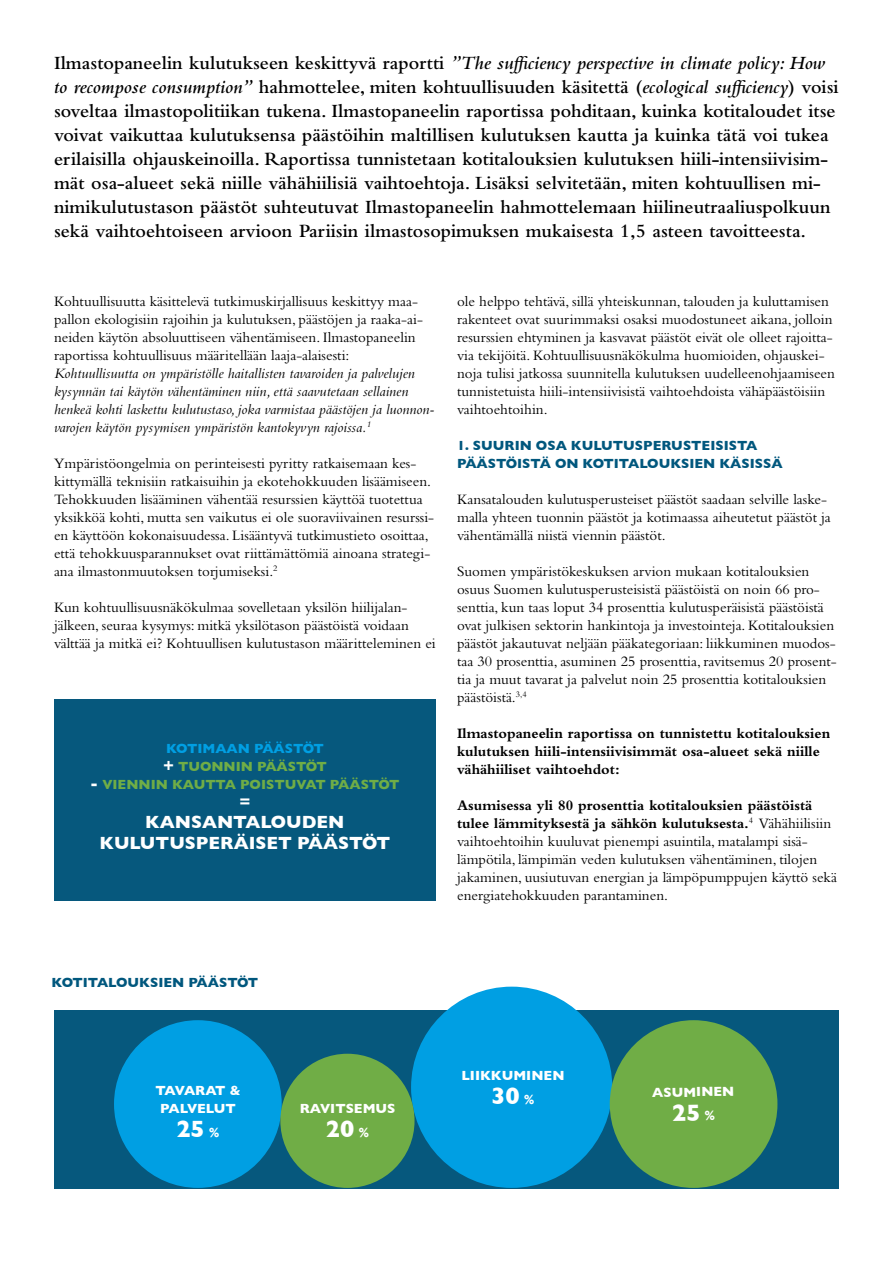
<style>
.page{position:relative;width:893px;height:1263px;background:#fff}
.page>*{position:absolute;margin:0;border:0;box-sizing:border-box;transform-origin:0 0}
.t1{font:700 24px "Gill Sans";color:#fff}
.t2{font:600 19.5px/24px "Bembo Std";color:#000}
.t3{font:700 18px/21px "Gill Sans";color:#fff;text-align:center}
.t4{font:700 16.5px "Gill Sans";color:#fff}
.t5{font:15px/18px "Bembo Std";color:#000}
.t6{font:italic 15px/18px "Bembo Std";color:#000}
.t7{font:700 15px/18px "Bembo Std";color:#000}
.t8{font:700 13.5px/18px "Gill Sans";color:#00577d}
.t9{font:700 13.5px/18px "Gill Sans";color:#009fe3}
.t10{font:700 13.5px "Gill Sans";color:#70ad46}
.t11{font:700 13.5px "Gill Sans";color:#fff}
.t12{font:700 13.5px/18px "Gill Sans";letter-spacing:-.06em;color:#fff;text-align:center}
.s1{font-style:italic}
.s2{font-size:16.5px;color:#fff}
.s3{color:#70ad46}
.s4{font-weight:700}
.s5{font-size:13.5px}
</style>
<div class="page">
<div style="left:54px;top:1010px;width:785px;height:179px;background:#06587d"></div>
<div style="left:114px;top:1020px;width:168px;height:168px;background:#009fe3;border-radius:50%"></div>
<div style="left:411px;top:987px;width:201px;height:201px;background:#009fe3;border-radius:50%"></div>
<div style="left:610px;top:1020px;width:167px;height:168px;background:#70ad46;border-radius:50%"></div>
<div style="left:280px;top:1054px;width:135px;height:134px;background:#70ad46;border-radius:50%"></div>
<div style="left:54px;top:699px;width:382px;height:201px;background:#06587d"></div>
<p class="t2" style="left:54px;top:51px;width:786px">Ilmastopaneelin kulutukseen keskittyvä raportti <span class="s1">”The sufficiency perspective in climate policy: How to recompose consumption”</span> hahmottelee, miten kohtuullisuuden käsitettä (<span class="s1">ecological sufficiency</span>) voisi soveltaa ilmastopolitiikan tukena. Ilmastopaneelin raportissa pohditaan, kuinka kotitaloudet itse voivat vaikuttaa kulutuksensa päästöihin maltillisen kulutuksen kautta ja kuinka tätä voi tukea erilaisilla ohjauskeinoilla. Raportissa tunnistetaan kotitalouksien kulutuksen hiili-intensiivisim&shy;mät osa-alueet sekä niille vähähiilisiä vaihtoehtoja. Lisäksi selvitetään, miten kohtuullisen mi&shy;nimikulutustason päästöt suhteutuvat Ilmastopaneelin hahmottelemaan hiilineutraaliuspolkuun sekä vaihtoehtoiseen arvioon Pariisin ilmastosopimuksen mukaisesta 1,5 asteen tavoitteesta.</p>
<p class="t5" style="left:54px;top:292px;width:370px">Kohtuullisuutta käsittelevä tutkimuskirjallisuus keskittyy maa&shy;pallon ekologisiin rajoihin ja kulutuksen, päästöjen ja raaka-ai&shy;neiden käytön absoluuttiseen vähentämiseen. Ilmastopaneelin raportissa kohtuullisuus määritellään laaja-alaisesti:</p>
<p class="t6" style="left:54px;top:364px;width:382px">Kohtuullisuutta on ympäristölle haitallisten tavaroiden ja palvelujen kysynnän tai käytön vähentäminen niin, että saavutetaan sellainen henkeä kohti laskettu kulutustaso, joka varmistaa päästöjen ja luonnon&shy;varojen käytön pysymisen ympäristön kantokyvyn rajoissa.<sup>1</sup></p>
<p class="t5" style="left:54px;top:454px;width:382px">Ympäristöongelmia on perinteisesti pyritty ratkaisemaan kes&shy;kittymällä teknisiin ratkaisuihin ja ekotehokkuuden lisäämiseen.<br>Tehokkuuden lisääminen vähentää resurssien käyttöä tuotettua yksikköä kohti, mutta sen vaikutus ei ole suoraviivainen resurssi&shy;en käyttöön kokonaisuudessa. Lisääntyvä tutkimustieto osoittaa, että tehokkuusparannukset ovat riittämättömiä ainoana strategi&shy;ana ilmastonmuutoksen torjumiseksi.<sup>2</sup></p>
<p class="t5" style="left:54px;top:598px;width:383px">Kun kohtuullisuusnäkökulmaa sovelletaan yksilön hiilijalan&shy;jälkeen, seuraa kysymys: mitkä yksilötason päästöistä voidaan välttää ja mitkä ei? Kohtuullisen kulutustason määritteleminen ei</p>
<p class="t9" style="left:163px;top:739px;width:165px">KOTIMAAN PÄÄSTÖT <span class="s2">+</span> <span class="s3">TUONNIN PÄÄSTÖT</span></p>
<p class="t10" style="left:90px;top:774px;width:311px"><span class="s2">-</span> VIENNIN KAUTTA POISTUVAT PÄÄSTÖT</p>
<p class="t4" style="left:239px;top:788px;width:13px">=</p>
<p class="t3" style="left:100px;top:811px;width:292px">KANSANTALOUDEN<br>KULUTUSPERÄISET PÄÄSTÖT</p>
<p class="t5" style="left:457px;top:292px;width:379px">ole helppo tehtävä, sillä yhteiskunnan, talouden ja kuluttamisen rakenteet ovat suurimmaksi osaksi muodostuneet aikana, jolloin resurssien ehtyminen ja kasvavat päästöt eivät ole olleet rajoitta&shy;via tekijöitä. Kohtuullisuusnäkökulma huomioiden, ohjauskei&shy;noja tulisi jatkossa suunnitella kulutuksen uudelleenohjaamiseen tunnistetuista hiili-intensiivisistä vaihtoehdoista vähäpäästöisiin vaihtoehtoihin.</p>
<p class="t8" style="left:457px;top:436px;width:327px">1. SUURIN OSA KULUTUSPERUSTEISISTA<br>PÄÄSTÖISTÄ ON KOTITALOUKSIEN KÄSISSÄ</p>
<p class="t5" style="left:457px;top:490px;width:375px">Kansatalouden kulutusperusteiset päästöt saadaan selville laske&shy;malla yhteen tuonnin päästöt ja kotimaassa aiheutetut päästöt ja vähentämällä niistä viennin päästöt.</p>
<p class="t5" style="left:457px;top:562px;width:381px">Suomen ympäristökeskuksen arvion mukaan kotitalouksien osuus Suomen kulutusperusteisistä päästöistä on noin 66 pro&shy;senttia, kun taas loput 34 prosenttia kulutusperäisistä päästöistä ovat julkisen sektorin hankintoja ja investointeja. Kotitalouksien päästöt jakautuvat neljään pääkategoriaan: liikkuminen muodos&shy;taa 30 prosenttia, asuminen 25 prosenttia, ravitsemus 20 prosent&shy;tia ja muut tavarat ja palvelut noin 25 prosenttia kotitalouksien päästöistä.<sup>3,4</sup></p>
<p class="t7" style="left:457px;top:724px;width:375px">Ilmastopaneelin raportissa on tunnistettu kotitalouksien kulutuksen hiili-intensiivisimmät osa-alueet sekä niille vähähiiliset vaihtoehdot:</p>
<p class="t5" style="left:457px;top:796px;width:381px"><span class="s4">Asumisessa yli 80 prosenttia kotitalouksien päästöistä tulee lämmityksestä ja sähkön kulutuksesta.</span><sup>4</sup> Vähähiilisiin vaihtoehtoihin kuuluvat pienempi asuintila, matalampi sisä&shy;lämpötila, lämpimän veden kulutuksen vähentäminen, tilojen jakaminen, uusiutuvan energian ja lämpöpumppujen käyttö sekä energiatehokkuuden parantaminen.</p>
<p class="t8" style="left:51px;top:973px;width:208px">KOTITALOUKSIEN PÄÄSTÖT</p>
<p class="t12" style="left:155px;top:1081px;width:87px">TAVARAT &amp;<br>PALVELUT</p>
<h1 class="t1" style="left:176px;top:1110px;width:45px">25 <span class="s5">%</span></h1>
<p class="t11" style="left:300px;top:1098px;width:97px">RAVITSEMUS</p>
<h1 class="t1" style="left:326px;top:1110px;width:45px">20 <span class="s5">%</span></h1>
<p class="t11" style="left:461px;top:1064px;width:105px">LIIKKUMINEN</p>
<h1 class="t1" style="left:491px;top:1077px;width:45px">30 <span class="s5">%</span></h1>
<p class="t11" style="left:652px;top:1082px;width:84px;rotate:-1deg">ASUMINEN</p>
</div>
